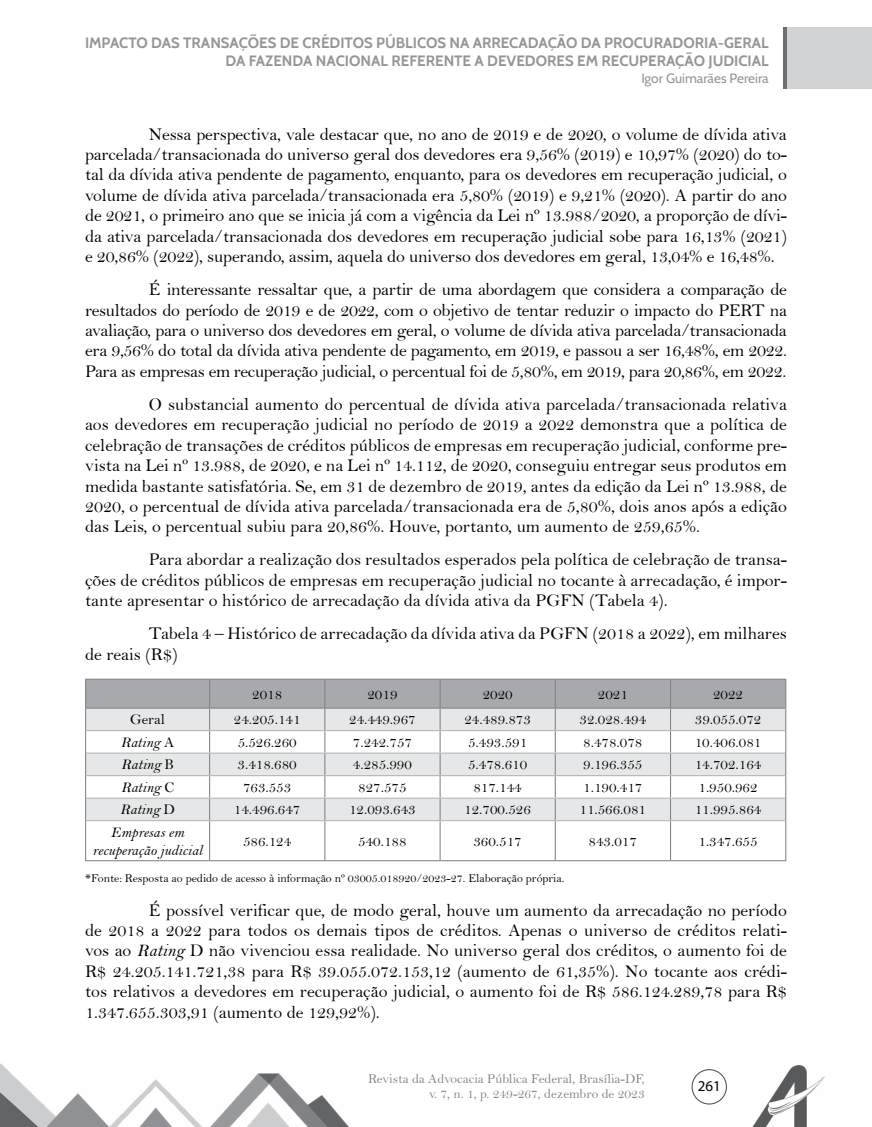
<style>
.page{position:relative;width:872px;height:1127px;background:#fff}
.page>*{position:absolute;margin:0;border:0;box-sizing:border-box;transform-origin:0 0}
.t1{font:18px/20.4px "Bell";color:#000;text-align:justify}
.t2{font:15px "Bell";color:#000}
.t3{font:700 15px/18px "Cabin";color:#939598;text-align:right}
.t4{font:15px/18px "Bell MT Italic";color:#000;text-align:center}
.t5{font:15px "Myriad Pro";color:#000}
.t6{font:13.5px/15px "Bell";color:#808285;text-align:right}
.t7{font:13.5px "Cabin";color:#939598}
.t8{font:12px "Bell";color:#000}
.s1{font-family:"Bell"}
.s2{font-family:"Bell MT Italic"}
</style>
<div class="page">
<img style="left:752px;top:1066px;width:72px;height:61px">
<div style="left:691px;top:1069px;width:36px;height:35px;border:1px solid #58595b;border-radius:50%"></div>
<img style="left:0;top:1063px;width:349px;height:64px">
<hr style="left:783px;top:28px;width:4px;height:61px;background:#6d6e71">
<div style="left:787px;top:28px;width:85px;height:61px;background:#d1d3d4"></div>
<svg style="left:86px;top:821px;width:699px;height:39px"></svg>
<svg style="left:85px;top:679px;width:701px;height:141px"></svg>
<hr style="left:85px;top:820px;width:1px;height:40px;background:#808285">
<hr style="left:209px;top:821px;width:1px;height:39px;background:#808285">
<hr style="left:324px;top:821px;width:1px;height:39px;background:#808285">
<hr style="left:439px;top:821px;width:1px;height:39px;background:#808285">
<hr style="left:555px;top:821px;width:1px;height:39px;background:#808285">
<hr style="left:670px;top:821px;width:1px;height:39px;background:#808285">
<hr style="left:785px;top:820px;width:1px;height:40px;background:#808285">
<hr style="left:85px;top:860px;width:125px;height:1px;background:#808285">
<hr style="left:210px;top:860px;width:115px;height:1px;background:#808285">
<hr style="left:325px;top:860px;width:115px;height:1px;background:#808285">
<hr style="left:440px;top:860px;width:115px;height:1px;background:#808285">
<hr style="left:555px;top:860px;width:115px;height:1px;background:#808285">
<hr style="left:670px;top:860px;width:116px;height:1px;background:#808285">
<hr style="left:86px;top:730px;width:124px;height:1px;background:#b3b3b3">
<hr style="left:210px;top:730px;width:115px;height:1px;background:#b3b3b3">
<hr style="left:325px;top:730px;width:115px;height:1px;background:#b3b3b3">
<hr style="left:440px;top:730px;width:115px;height:1px;background:#b3b3b3">
<hr style="left:555px;top:730px;width:115px;height:1px;background:#b3b3b3">
<hr style="left:670px;top:730px;width:115px;height:1px;background:#b3b3b3">
<hr style="left:86px;top:752px;width:124px;height:2px;background:#b3b3b3">
<hr style="left:210px;top:752px;width:115px;height:2px;background:#b3b3b3">
<hr style="left:325px;top:752px;width:115px;height:2px;background:#b3b3b3">
<hr style="left:440px;top:752px;width:115px;height:2px;background:#b3b3b3">
<hr style="left:555px;top:752px;width:115px;height:2px;background:#b3b3b3">
<hr style="left:670px;top:752px;width:115px;height:2px;background:#b3b3b3">
<hr style="left:86px;top:775px;width:124px;height:1px;background:#b3b3b3">
<hr style="left:210px;top:775px;width:115px;height:1px;background:#b3b3b3">
<hr style="left:325px;top:775px;width:115px;height:1px;background:#b3b3b3">
<hr style="left:440px;top:775px;width:115px;height:1px;background:#b3b3b3">
<hr style="left:555px;top:775px;width:115px;height:1px;background:#b3b3b3">
<hr style="left:670px;top:775px;width:115px;height:1px;background:#b3b3b3">
<hr style="left:86px;top:797px;width:124px;height:2px;background:#b3b3b3">
<hr style="left:210px;top:797px;width:115px;height:2px;background:#b3b3b3">
<hr style="left:325px;top:797px;width:115px;height:2px;background:#b3b3b3">
<hr style="left:440px;top:797px;width:115px;height:2px;background:#b3b3b3">
<hr style="left:555px;top:797px;width:115px;height:2px;background:#b3b3b3">
<hr style="left:670px;top:797px;width:115px;height:2px;background:#b3b3b3">
<hr style="left:86px;top:820px;width:124px;height:1px;background:#b3b3b3">
<hr style="left:210px;top:820px;width:115px;height:1px;background:#b3b3b3">
<hr style="left:325px;top:820px;width:115px;height:1px;background:#b3b3b3">
<hr style="left:440px;top:820px;width:115px;height:1px;background:#b3b3b3">
<hr style="left:555px;top:820px;width:115px;height:1px;background:#b3b3b3">
<hr style="left:670px;top:820px;width:115px;height:1px;background:#b3b3b3">
<p class="t3" style="left:85px;top:34px;width:685px">IMPACTO DAS TRANSAÇÕES DE CRÉDITOS PÚBLICOS NA ARRECADAÇÃO DA PROCURADORIA-GERAL<br>DA FAZENDA NACIONAL REFERENTE A DEVEDORES EM RECUPERAÇÃO JUDICIAL</p>
<p class="t7" style="left:641px;top:70px;width:129px">Igor Guimarães Pereira</p>
<p class="t1" style="left:85px;top:124px;width:703px;text-indent:64px">Nessa perspectiva, vale destacar que, no ano de 2019 e de 2020, o volume de dívida ativa parcelada/transacionada do universo geral dos devedores era 9,56% (2019) e 10,97% (2020) do to&shy;tal da dívida ativa pendente de pagamento, enquanto, para os devedores em recuperação judicial, o volume de dívida ativa parcelada/transacionada era 5,80% (2019) e 9,21% (2020). A partir do ano de 2021, o primeiro ano que se inicia já com a vigência da Lei nº 13.988/2020, a proporção de dívi&shy;da ativa parcelada/transacionada dos devedores em recuperação judicial sobe para 16,13% (2021) e 20,86% (2022), superando, assim, aquela do universo dos devedores em geral, 13,04% e 16,48%.</p>
<p class="t1" style="left:85px;top:279px;width:703px;text-indent:64px">É interessante ressaltar que, a partir de uma abordagem que considera a comparação de resultados do período de 2019 e de 2022, com o objetivo de tentar reduzir o impacto do PERT na avaliação, para o universo dos devedores em geral, o volume de dívida ativa parcelada/transacionada era 9,56% do total da dívida ativa pendente de pagamento, em 2019, e passou a ser 16,48%, em 2022.<br>Para as empresas em recuperação judicial, o percentual foi de 5,80%, em 2019, para 20,86%, em 2022.</p>
<p class="t1" style="left:85px;top:394px;width:703px;text-indent:64px">O substancial aumento do percentual de dívida ativa parcelada/transacionada relativa aos devedores em recuperação judicial no período de 2019 a 2022 demonstra que a política de celebração de transações de créditos públicos de empresas em recuperação judicial, conforme pre&shy;vista na Lei nº 13.988, de 2020, e na Lei nº 14.112, de 2020, conseguiu entregar seus produtos em medida bastante satisfatória. Se, em 31 de dezembro de 2019, antes da edição da Lei nº 13.988, de 2020, o percentual de dívida ativa parcelada/transacionada era de 5,80%, dois anos após a edição das Leis, o percentual subiu para 20,86%. Houve, portanto, um aumento de 259,65%.</p>
<p class="t1" style="left:85px;top:549px;width:703px;text-indent:64px">Para abordar a realização dos resultados esperados pela política de celebração de transa&shy;ções de créditos públicos de empresas em recuperação judicial no tocante à arrecadação, é impor&shy;tante apresentar o histórico de arrecadação da dívida ativa da PGFN (Tabela 4).</p>
<p class="t1" style="left:85px;top:623px;width:703px;text-indent:64px">Tabela 4 – Histórico de arrecadação da dívida ativa da PGFN (2018 a 2022), em milhares de reais (R$)</p>
<p class="t2" style="left:252px;top:685px;width:31px">2018</p>
<p class="t2" style="left:367px;top:685px;width:31px">2019</p>
<p class="t2" style="left:483px;top:685px;width:31px">2020</p>
<p class="t2" style="left:598px;top:685px;width:31px">2021</p>
<p class="t2" style="left:713px;top:685px;width:31px">2022</p>
<p class="t2" style="left:130px;top:711px;width:36px">Geral</p>
<p class="t2" style="left:234px;top:711px;width:68px">24.205.141</p>
<p class="t2" style="left:349px;top:711px;width:68px">24.449.967</p>
<p class="t2" style="left:464px;top:711px;width:68px">24.489.873</p>
<p class="t2" style="left:579px;top:711px;width:68px">32.028.494</p>
<p class="t2" style="left:695px;top:711px;width:68px">39.055.072</p>
<p class="t4" style="left:121px;top:733px;width:55px">Rating <span class="s1">A</span></p>
<p class="t2" style="left:238px;top:733px;width:61px">5.526.260</p>
<p class="t2" style="left:353px;top:733px;width:61px">7.242.757</p>
<p class="t2" style="left:468px;top:733px;width:61px">5.493.591</p>
<p class="t2" style="left:583px;top:733px;width:61px">8.478.078</p>
<p class="t2" style="left:695px;top:733px;width:68px">10.406.081</p>
<p class="t4" style="left:121px;top:755px;width:54px">Rating <span class="s1">B</span></p>
<p class="t2" style="left:238px;top:756px;width:61px">3.418.680</p>
<p class="t2" style="left:353px;top:756px;width:61px">4.285.990</p>
<p class="t2" style="left:468px;top:756px;width:61px">5.478.610</p>
<p class="t2" style="left:583px;top:756px;width:61px">9.196.355</p>
<p class="t2" style="left:695px;top:756px;width:68px">14.702.164</p>
<p class="t4" style="left:121px;top:778px;width:54px">Rating <span class="s1">C</span></p>
<p class="t2" style="left:243px;top:778px;width:50px">763.553</p>
<p class="t2" style="left:358px;top:778px;width:50px">827.575</p>
<p class="t2" style="left:473px;top:778px;width:50px">817.144</p>
<p class="t2" style="left:583px;top:778px;width:61px">1.190.417</p>
<p class="t2" style="left:698px;top:778px;width:61px">1.950.962</p>
<p class="t4" style="left:120px;top:800px;width:56px">Rating <span class="s1">D</span></p>
<p class="t2" style="left:234px;top:801px;width:68px">14.496.647</p>
<p class="t2" style="left:349px;top:801px;width:68px">12.093.643</p>
<p class="t2" style="left:464px;top:801px;width:68px">12.700.526</p>
<p class="t2" style="left:579px;top:801px;width:68px">11.566.081</p>
<p class="t2" style="left:694px;top:801px;width:68px">11.995.864</p>
<p class="t4" style="left:93px;top:823px;width:111px">Empresas em recuperação judicial</p>
<p class="t2" style="left:243px;top:832px;width:50px">586.124</p>
<p class="t2" style="left:358px;top:832px;width:50px">540.188</p>
<p class="t2" style="left:473px;top:832px;width:50px">360.517</p>
<p class="t2" style="left:588px;top:832px;width:50px">843.017</p>
<p class="t2" style="left:698px;top:832px;width:61px">1.347.655</p>
<p class="t8" style="left:85px;top:871px;width:481px">*Fonte: Resposta ao pedido de acesso à informação nº 03005.018920/2023-27. Elaboração própria.</p>
<p class="t1" style="left:85px;top:899px;width:703px;text-indent:64px">É possível verificar que, de modo geral, houve um aumento da arrecadação no período de 2018 a 2022 para todos os demais tipos de créditos. Apenas o universo de créditos relati&shy;vos ao <span class="s2">Rating</span> D não vivenciou essa realidade. No universo geral dos créditos, o aumento foi de R$ 24.205.141.721,38 para R$ 39.055.072.153,12 (aumento de 61,35%). No tocante aos crédi&shy;tos relativos a devedores em recuperação judicial, o aumento foi de R$ 586.124.289,78 para R$ 1.347.655.303,91 (aumento de 129,92%).</p>
<p class="t6" style="left:368px;top:1071px;width:278px">Revista da Advocacia Pública Federal, Brasília-DF, v. 7, n. 1, p. 249-267, dezembro de 2023</p>
<p class="t5" style="left:697px;top:1077px;width:25px">261</p>
</div>
